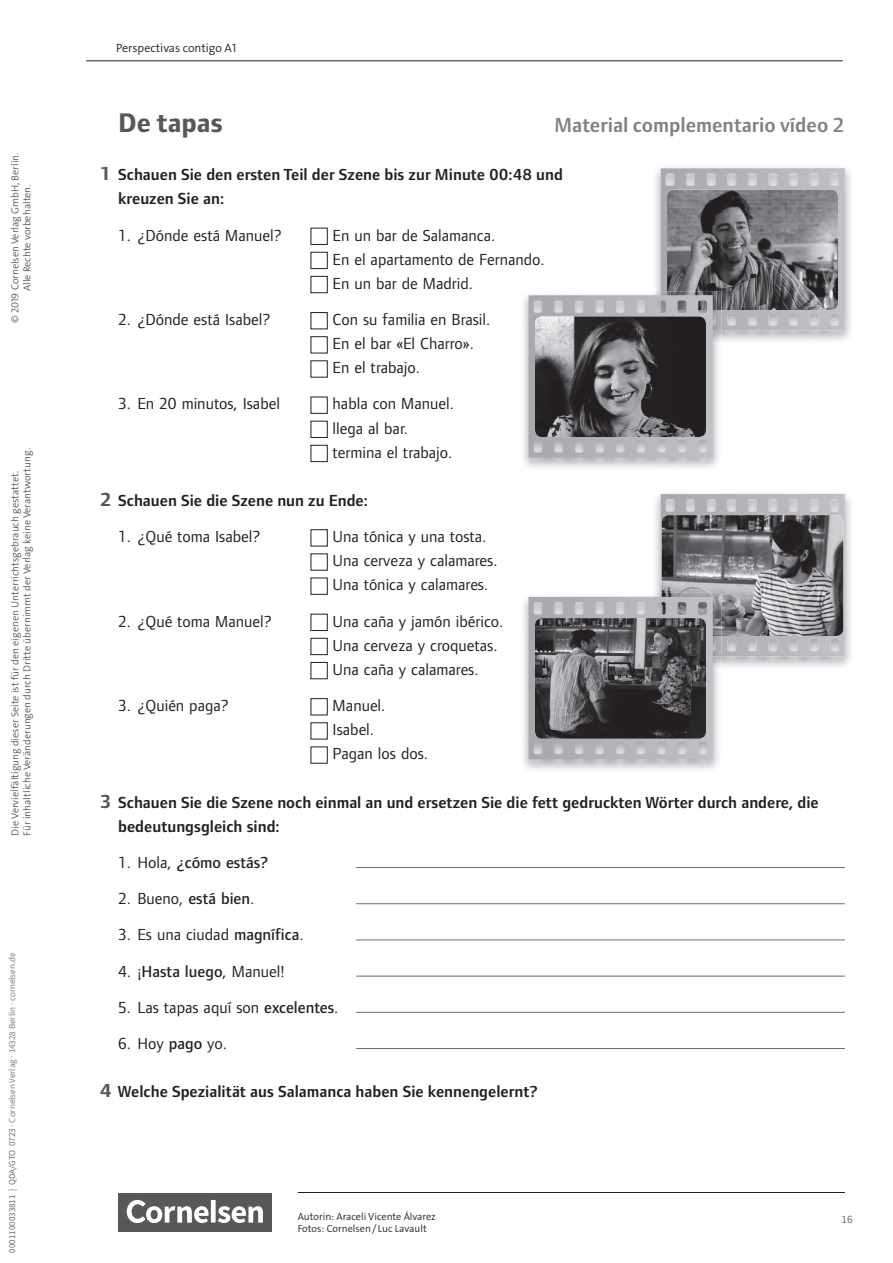
<style>
.page{position:relative;width:893px;height:1263px;background:#fff}
.page>*{position:absolute;margin:0;border:0;box-sizing:border-box;transform-origin:0 0}
.t1{font:700 27.9px "Foundry Form Sans";color:#57585a}
.t2{font:600 21.15px "Foundry Form Sans";color:#808285}
.t3{font:700 19.65px "Foundry Form Sans";color:#57585a}
.t4{font:16.65px/24.2px "Foundry Form Sans";color:#231f20}
.t5{font:600 16.65px/24.2px "Foundry Form Sans";color:#231f20}
.t6{font:500 16.65px "Foundry Form Sans";color:#231f20}
.t7{font:12px "The Sans LP4 Se Lig";color:#231f20}
.t8{font:11.25px "CV Source Sans";color:#6c6d70}
.t9{font:10.2px/12px "The Sans LP4 Se Lig";color:#57585a}
.t10{font:10.2px/12px "The Sans LP4 Se Lig";color:#231f20}
.t11{font:9px "CV Source Sans";color:#808285}
.s1{color:#6c6d70}
.s2{font-weight:400}
.s3{font-weight:500}
</style>
<div class="page">
<hr style="left:298px;top:1192px;width:547px;height:1px;background:#231f20">
<div style="left:118px;top:1193px;width:154px;height:38px;background:#57585a"></div>
<svg style="left:127px;top:1200px;width:136px;height:23px"></svg>
<hr style="left:86px;top:60px;width:757px;height:1px;background:#231f20">
<div style="left:311px;top:228px;width:17px;height:17px;border:1px solid #231f20"></div>
<div style="left:311px;top:252px;width:17px;height:17px;border:1px solid #231f20"></div>
<div style="left:311px;top:276px;width:17px;height:17px;border:1px solid #231f20"></div>
<div style="left:311px;top:312px;width:17px;height:17px;border:1px solid #231f20"></div>
<div style="left:311px;top:336px;width:17px;height:17px;border:1px solid #231f20"></div>
<div style="left:311px;top:397px;width:17px;height:17px;border:1px solid #231f20"></div>
<div style="left:311px;top:421px;width:17px;height:17px;border:1px solid #231f20"></div>
<div style="left:311px;top:445px;width:17px;height:17px;border:1px solid #231f20"></div>
<div style="left:311px;top:529px;width:17px;height:17px;border:1px solid #231f20"></div>
<div style="left:311px;top:578px;width:17px;height:17px;border:1px solid #231f20"></div>
<div style="left:311px;top:614px;width:17px;height:17px;border:1px solid #231f20"></div>
<div style="left:311px;top:638px;width:17px;height:17px;border:1px solid #231f20"></div>
<div style="left:311px;top:662px;width:17px;height:17px;border:1px solid #231f20"></div>
<div style="left:311px;top:698px;width:17px;height:17px;border:1px solid #231f20"></div>
<div style="left:311px;top:722px;width:17px;height:17px;border:1px solid #231f20"></div>
<div style="left:311px;top:746px;width:17px;height:18px;border:1px solid #231f20"></div>
<hr style="left:356px;top:867px;width:489px;height:1px;background:#6c6d70">
<hr style="left:356px;top:903px;width:489px;height:1px;background:#6c6d70">
<hr style="left:356px;top:939px;width:489px;height:1px;background:#6c6d70">
<hr style="left:356px;top:976px;width:489px;height:1px;background:#6c6d70">
<hr style="left:356px;top:1012px;width:489px;height:1px;background:#6c6d70">
<hr style="left:356px;top:1048px;width:489px;height:1px;background:#6c6d70">
<img style="left:668px;top:167px;width:183px;height:172px">
<img style="left:523px;top:295px;width:195px;height:173px">
<svg style="left:529px;top:168px;width:316px;height:290px"></svg>
<img style="left:535px;top:316px;width:171px;height:121px">
<img style="left:668px;top:493px;width:183px;height:172px">
<img style="left:523px;top:597px;width:195px;height:173px">
<svg style="left:529px;top:494px;width:316px;height:265px"></svg>
<img style="left:535px;top:618px;width:171px;height:121px">
<p class="t9" style="left:9px;top:323px;width:172px;text-align:center;rotate:-90deg">© 2019 Cornelsen Verlag GmbH, Berlin.<br>Alle Rechte vorbehalten.</p>
<p class="t9" style="left:9px;top:836px;width:389px;rotate:-90deg">Die Vervielfältigung dieser Seite ist für den eigenen Unterrichtsgebrauch gestattet.<br>Für inhaltliche Veränderungen durch Dritte übernimmt der Verlag keine Verantwortung.</p>
<p class="t11" style="left:7px;top:1253px;width:301px;rotate:-90deg"><span class="s1">0001100033811 | QDA/GTO 0723</span> · Cornelsen Verlag · 14328 Berlin · cornelsen.de</p>
<p class="t7" style="left:116px;top:41px;width:122px">Perspectivas contigo A1</p>
<h1 class="t1" style="left:118px;top:106px;width:106px">De tapas</h1>
<p class="t2" style="left:554px;top:112px;width:292px">Material complementario vídeo 2</p>
<p class="t5" style="left:118px;top:163px;width:446px">Schauen Sie den ersten Teil der Szene bis zur Minute 00:48 und kreuzen Sie an:</p>
<p class="t4" style="left:118px;top:223px;width:165px">1. ¿Dónde está Manuel?</p>
<p class="t4" style="left:333px;top:223px;width:213px">En un bar de Salamanca.<br>En el apartamento de Fernando.<br>En un bar de Madrid.</p>
<p class="t4" style="left:118px;top:307px;width:154px">2. ¿Dónde está Isabel?</p>
<p class="t4" style="left:333px;top:307px;width:159px">Con su familia en Brasil.<br>En el bar «El Charro».<br>En el trabajo.</p>
<p class="t4" style="left:118px;top:392px;width:163px">3. En 20 minutos, Isabel</p>
<p class="t4" style="left:333px;top:392px;width:123px">habla con Manuel. llega al bar. termina el trabajo.</p>
<p class="t5" style="left:118px;top:489px;width:251px">Schauen Sie die Szene nun zu Ende:</p>
<p class="t4" style="left:118px;top:524px;width:144px">1. ¿Qué toma Isabel?</p>
<p class="t4" style="left:333px;top:524px;width:166px">Una tónica y una tosta.<br>Una cerveza y calamares.<br>Una tónica y calamares.</p>
<p class="t4" style="left:118px;top:609px;width:155px">2. ¿Qué toma Manuel?</p>
<p class="t4" style="left:333px;top:609px;width:172px">Una caña y jamón ibérico.<br>Una cerveza y croquetas.<br>Una caña y calamares.</p>
<p class="t4" style="left:118px;top:693px;width:112px">3. ¿Quién paga?</p>
<p class="t4" style="left:333px;top:693px;width:97px">Manuel.<br>Isabel.<br>Pagan los dos.</p>
<p class="t5" style="left:118px;top:790px;width:702px">Schauen Sie die Szene noch einmal an und ersetzen Sie die fett gedruckten Wörter durch andere, die bedeutungsgleich sind:</p>
<p class="t6" style="left:118px;top:853px;width:152px"><span class="s2">1. Hola,</span> ¿cómo estás?</p>
<p class="t4" style="left:118px;top:886px;width:138px">2. Bueno, <span class="s3">está bien</span>.</p>
<p class="t4" style="left:118px;top:923px;width:187px">3. Es una ciudad <span class="s3">magnífica</span>.</p>
<p class="t4" style="left:118px;top:959px;width:168px">4. ¡<span class="s3">Hasta luego</span>, Manuel!</p>
<p class="t4" style="left:118px;top:995px;width:222px">5. Las tapas aquí son <span class="s3">excelentes</span>.</p>
<p class="t4" style="left:118px;top:1031px;width:110px">6. Hoy <span class="s3">pago</span> yo.</p>
<p class="t5" style="left:118px;top:1080px;width:422px">Welche Spezialität aus Salamanca haben Sie kennengelernt?</p>
<p class="t3" style="left:100px;top:162px;width:13px">1</p>
<p class="t4" style="left:353px;top:416px;width:80px">Sí, perfecto.</p>
<p class="t3" style="left:100px;top:488px;width:13px">2</p>
<p class="t4" style="left:77px;top:491px;width:209px">2. ¿Tú eres el amigo de Isabel?</p>
<p class="t3" style="left:100px;top:789px;width:13px">3</p>
<p class="t3" style="left:100px;top:1079px;width:13px">4</p>
<p class="t10" style="left:298px;top:1210px;width:140px">Autorin: Araceli Vicente Álvarez<br>Fotos: Cornelsen/ Luc Lavault</p>
<p class="t8" style="left:841px;top:1211px;width:13px">16</p>
</div>
